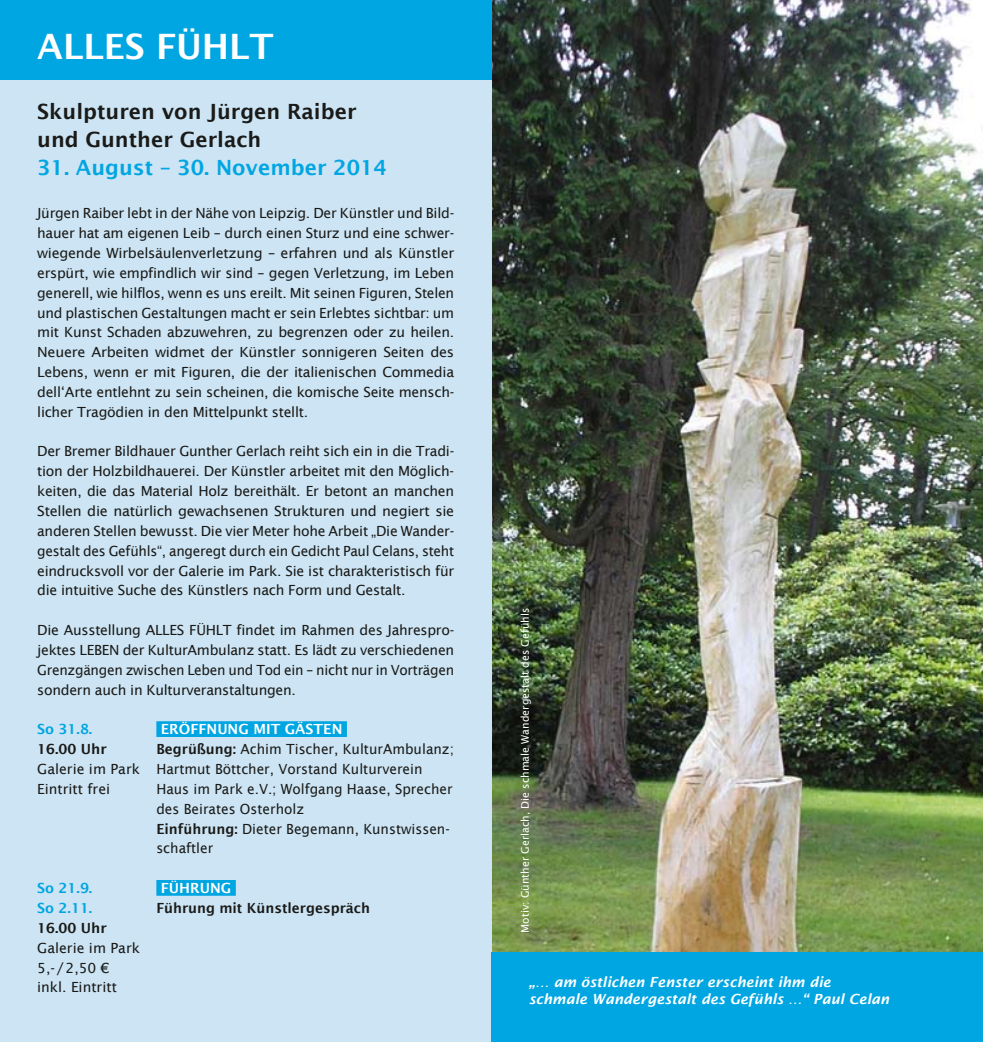
<style>
.page{position:relative;width:983px;height:1042px;background:#fff}
.page>*{position:absolute;margin:0;border:0;box-sizing:border-box;transform-origin:0 0}
.t1{font:600 35px "Lucida Sans";color:#fff}
.t2{font:600 21px/28px "Lucida Sans";color:#1a1a18}
.t3{font:600 21px "Lucida Sans";color:#00a6e2}
.t4{font:14px/19.8px "Lucida Sans";color:#1a1a18}
.t5{font:italic 600 14px/16.8px "Lucida Sans";color:#fff}
.t6{font:600 14px "Lucida Sans";color:#1a1a18}
.t7{font:600 14px/19.8px "Lucida Sans";color:#00a6e2}
.t8{font:600 14px "Lucida Sans";color:#fff}
.t9{font:10.5px "Lucida Sans";color:#fff}
.s1{font-weight:600;color:#fff}
.s2{font-weight:600}
</style>
<div class="page">
<img style="left:491px;top:0;width:491px;height:952px">
<div style="left:0;top:60px;width:491px;height:982px;background:#cce4f3"></div>
<div style="left:0;top:0;width:491px;height:79px;background:#00a6e2"></div>
<div style="left:156px;top:721px;width:191px;height:16px;background:#00a6e2"></div>
<div style="left:156px;top:880px;width:80px;height:16px;background:#00a6e2"></div>
<div style="left:491px;top:952px;width:491px;height:90px;background:#00a6e2"></div>
<h1 class="t1" style="left:37px;top:26px;width:47px">Alles</h1>
<h1 class="t1" style="left:156px;top:26px;width:24px">fühlt</h1>
<h2 class="t2" style="left:37px;top:97px;width:321px">Skulpturen von Jürgen Raiber und Gunther Gerlach</h2>
<h2 class="t3" style="left:37px;top:156px;width:351px">31. August – 30. November 2014</h2>
<p class="t4" style="left:37px;top:203px;width:418px;text-align:justify">Jürgen Raiber lebt in der Nähe von Leipzig. Der Künstler und Bild&shy;hauer hat am eigenen Leib – durch einen Sturz und eine schwer&shy;wiegende Wirbelsäulenverletzung – erfahren und als Künstler erspürt, wie empfindlich wir sind – gegen Verletzung, im Leben generell, wie hilflos, wenn es uns ereilt. Mit seinen Figuren, Stelen und plastischen Gestaltungen macht er sein Erlebtes sichtbar: um mit Kunst Schaden abzuwehren, zu begrenzen oder zu heilen.<br>Neuere Arbeiten widmet der Künstler sonnigeren Seiten des Lebens, wenn er mit Figuren, die der italienischen Commedia dell‘Arte entlehnt zu sein scheinen, die komische Seite mensch&shy;licher Tragödien in den Mittelpunkt stellt.</p>
<p class="t4" style="left:37px;top:441px;width:418px;text-align:justify">Der Bremer Bildhauer Gunther Gerlach reiht sich ein in die Tradi&shy;tion der Holzbildhauerei. Der Künstler arbeitet mit den Möglich&shy;keiten, die das Material Holz bereithält. Er betont an manchen Stellen die natürlich gewachsenen Strukturen und negiert sie anderen Stellen bewusst. Die vier Meter hohe Arbeit „Die Wander&shy;gestalt des Gefühls“, angeregt durch ein Gedicht Paul Celans, steht eindrucksvoll vor der Galerie im Park. Sie ist charakteristisch für die intuitive Suche des Künstlers nach Form und Gestalt.</p>
<p class="t4" style="left:37px;top:620px;width:418px;text-align:justify">Die Ausstellung ALLES FÜHLT findet im Rahmen des Jahrespro&shy;jektes LEBEN der KulturAmbulanz statt. Es lädt zu verschiedenen Grenzgängen zwischen Leben und Tod ein – nicht nur in Vorträgen sondern auch in Kulturveranstaltungen.</p>
<p class="t7" style="left:37px;top:719px;width:57px">So 31.8.</p>
<p class="t6" style="left:37px;top:741px;width:71px">16.00 Uhr</p>
<p class="t4" style="left:37px;top:759px;width:104px">Galerie im Park<br>Eintritt frei</p>
<p class="t7" style="left:37px;top:878px;width:57px">So 21.9.<br>So 2.11.</p>
<p class="t6" style="left:37px;top:920px;width:71px">16.00 Uhr</p>
<p class="t4" style="left:37px;top:938px;width:104px">Galerie im Park<br>5,- /2,50 € inkl. Eintritt</p>
<p class="t4" style="left:156px;top:719px;width:299px;text-indent:97px"><span class="s1">mit Gästen<br></span><span class="s2">Begrüßung:</span> Achim Tischer, KulturAmbulanz;<br>Hartmut Böttcher, Vorstand Kulturverein<br>Haus im Park e.V.; Wolfgang Haase, Sprecher des Beirates Osterholz<br><span class="s2">Einführung:</span> Dieter Begemann, Kunstwissen&shy;schaftler</p>
<p class="t8" style="left:161px;top:721px;width:20px">Eröffnung</p>
<p class="t8" style="left:161px;top:880px;width:20px">Führung</p>
<p class="t6" style="left:156px;top:900px;width:215px">Führung mit Künstlergespräch</p>
<p class="t9" style="left:519px;top:933px;width:326px;rotate:-90deg">Motiv: Günther Gerlach, Die schmale Wandergestalt des Gefühls</p>
<p class="t5" style="left:528px;top:973px;width:362px">„… am östlichen Fenster erscheint ihm die schmale Wandergestalt des Gefühls …“ Paul Celan</p>
</div>
